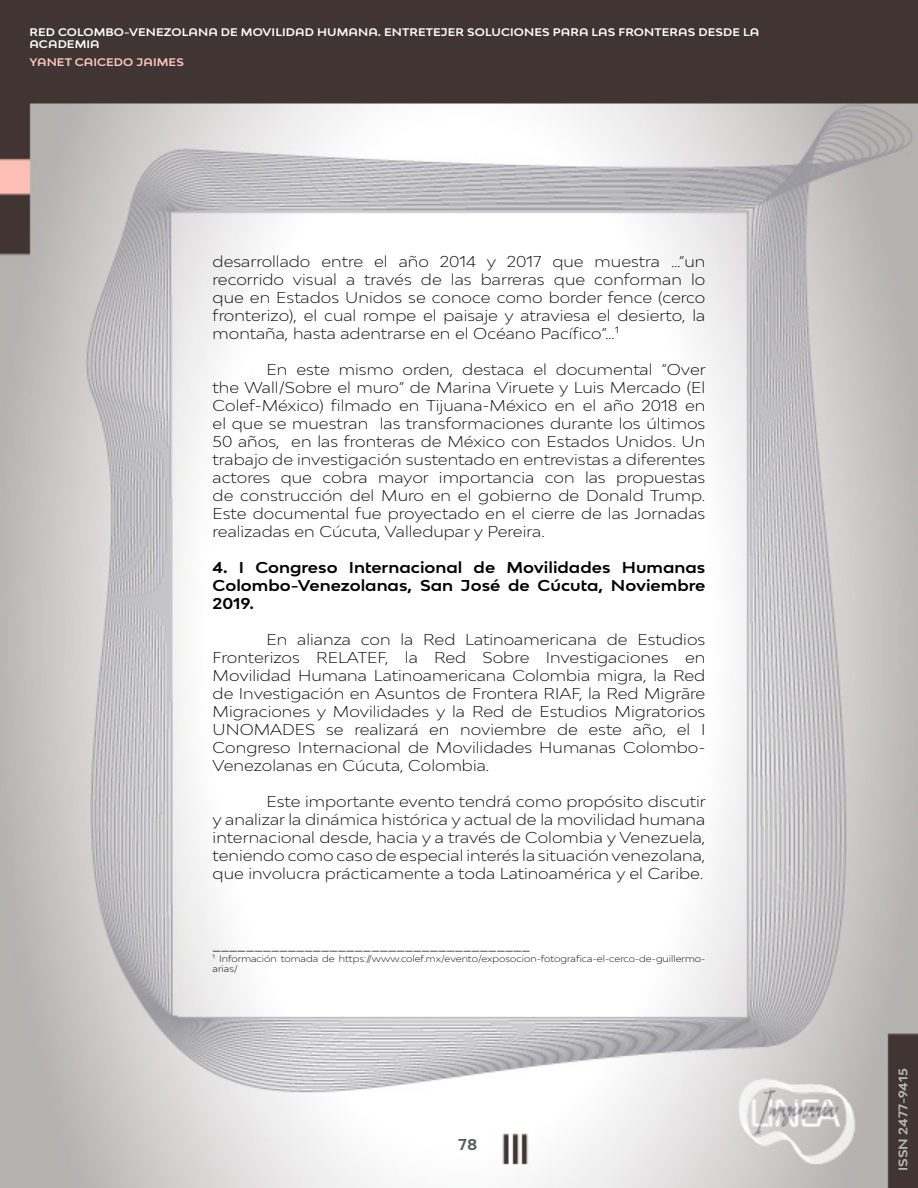
<style>
.page{position:relative;width:918px;height:1188px;background:#fff}
.page>*{position:absolute;margin:0;border:0;box-sizing:border-box;transform-origin:0 0}
.t1{font:300 expanded 15px/18px "Bw Modelica";color:#000;text-align:justify}
.t2{font:700 expanded 15px/18px "Bw Modelica SS01";color:#000;text-align:justify}
.t3{font:700 expanded 15px "Bw Modelica SS01";color:#546155}
.t4{font:700 expanded 12px "Bw Modelica SS01";color:#bab7b1}
.t5{font:700 expanded 10.5px/12.6px "Bw Modelica SS01";letter-spacing:.01em;color:#fff}
.t6{font:700 expanded 10.5px "Bw Modelica SS01";letter-spacing:.01em;color:#ffc9c0}
.t7{font:300 expanded 9px/10.8px "Bw Modelica";color:#000}
</style>
<div class="page">
<img style="left:0;top:0;width:918px;height:1188px">
<p class="t5" style="left:29px;top:25px;width:731px">RED COLOMBO-VENEZOLANA DE MOVILIDAD HUMANA. ENTRETEJER SOLUCIONES PARA LAS FRONTERAS DESDE LA<br>ACADEMIA</p>
<p class="t6" style="left:29px;top:55px;width:156px">YANET CAICEDO JAIMES</p>
<p class="t1" style="left:213px;top:252px;width:494px">desarrollado entre el año 2014 y 2017 que muestra …“un recorrido visual a través de las barreras que conforman lo que en Estados Unidos se conoce como border fence (cerco fronterizo), el cual rompe el paisaje y atraviesa el desierto, la montaña, hasta adentrarse en el Océano Pacífico”…¹</p>
<p class="t1" style="left:213px;top:360px;width:495px;text-indent:54px">En este mismo orden, destaca el documental “Over the Wall/Sobre el muro” de Marina Viruete y Luis Mercado (El Colef-México) filmado en Tijuana-México en el año 2018 en el que se muestran las transformaciones durante los últimos 50 años, en las fronteras de México con Estados Unidos. Un trabajo de investigación sustentado en entrevistas a diferentes actores que cobra mayor importancia con las propuestas de construcción del Muro en el gobierno de Donald Trump.<br>Este documental fue proyectado en el cierre de las Jornadas realizadas en Cúcuta, Valledupar y Pereira.</p>
<p class="t2" style="left:213px;top:558px;width:494px">4. I Congreso Internacional de Movilidades Humanas Colombo-Venezolanas, San José de Cúcuta, Noviembre 2019.</p>
<p class="t1" style="left:213px;top:630px;width:494px;text-indent:54px">En alianza con la Red Latinoamericana de Estudios Fronterizos RELATEF, la Red Sobre Investigaciones en Movilidad Humana Latinoamericana Colombia migra, la Red de Investigación en Asuntos de Frontera RIAF, la Red Migrāre Migraciones y Movilidades y la Red de Estudios Migratorios UNOMADES se realizará en noviembre de este año, el I Congreso Internacional de Movilidades Humanas Colombo-Venezolanas en Cúcuta, Colombia.</p>
<p class="t1" style="left:213px;top:792px;width:495px;text-indent:54px">Este importante evento tendrá como propósito discutir y analizar la dinámica histórica y actual de la movilidad humana internacional desde, hacia y a través de Colombia y Venezuela, teniendo como caso de especial interés la situación venezolana, que involucra prácticamente a toda Latinoamérica y el Caribe.</p>
<p class="t1" style="left:213px;top:936px;width:319px">______________________________________</p>
<p class="t7" style="left:213px;top:953px;width:494px">¹ Información tomada de https://www.colef.mx/evento/exposocion-fotografica-el-cerco-de-guillermo&shy;arias/</p>
<p class="t3" style="left:458px;top:1135px;width:21px">78</p>
<p class="t4" style="left:895px;top:1171px;width:104px;rotate:-90deg">ISSN 2477-9415</p>
</div>
